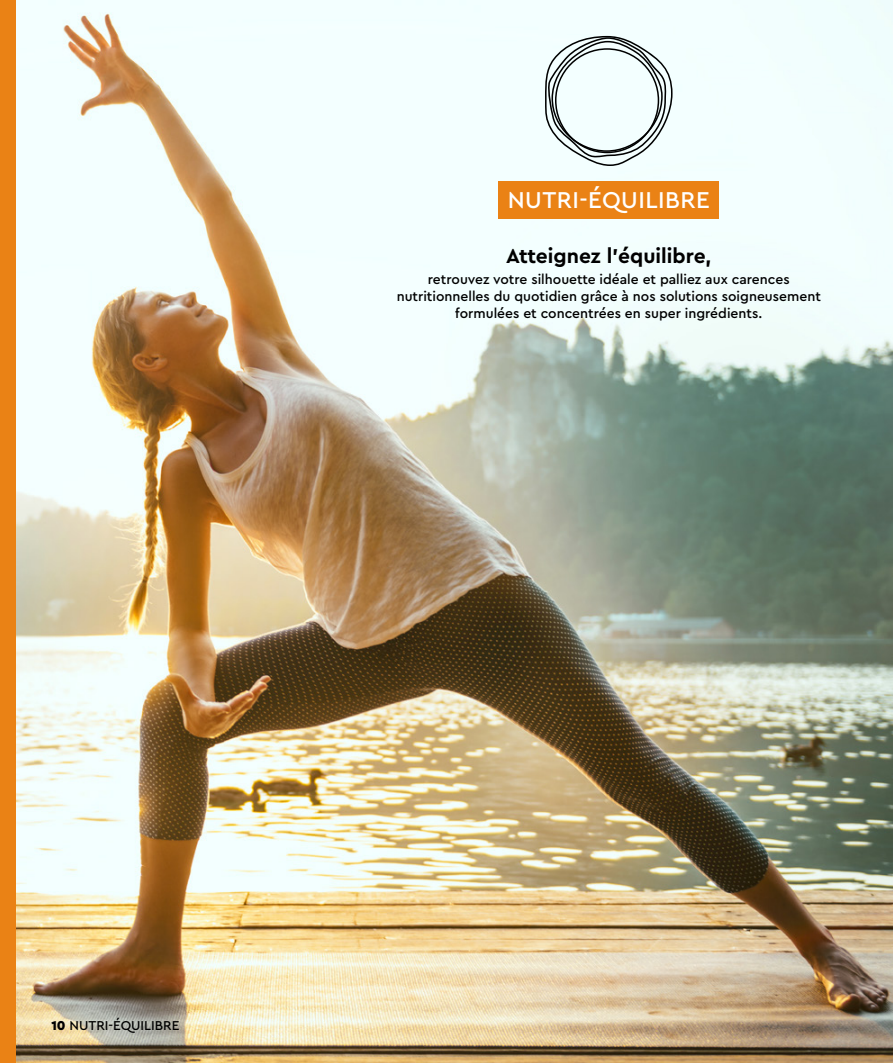
<style>
.page{position:relative;width:893px;height:1063px;background:#fff}
.page>*{position:absolute;margin:0;border:0;box-sizing:border-box;transform-origin:0 0}
.t1{font:500 24px "Cera Pro";letter-spacing:.02em;color:#fff}
.t2{font:700 21px "Cera Pro";color:#000}
.t3{font:500 13.95px/16.6px "Cera Pro";color:#000;text-align:center}
.t4{font:500 13.5px "Cera Pro";color:#000}
.s1{font-weight:900}
</style>
<div class="page">
<img style="left:16px;top:0;width:877px;height:1063px">
<svg style="left:545px;top:36px;width:127px;height:130px"></svg>
<div style="left:0;top:0;width:16px;height:1063px;background:#ea8215"></div>
<div style="left:499px;top:181px;width:220px;height:38px;background:#ea8215"></div>
<h1 class="t1" style="left:508px;top:184px;width:204px">NUTRI-ÉQUILIBRE</h1>
<h2 class="t2" style="left:506px;top:242px;width:207px">Atteignez l’équilibre,</h2>
<p class="t3" style="left:397px;top:271px;width:426px">retrouvez votre silhouette idéale et palliez aux carences nutritionnelles du quotidien grâce à nos solutions soigneusement formulées et concentrées en super ingrédients.</p>
<p class="t4" style="left:51px;top:1017px;width:130px"><span class="s1">10</span> NUTRI-ÉQUILIBRE</p>
</div>
